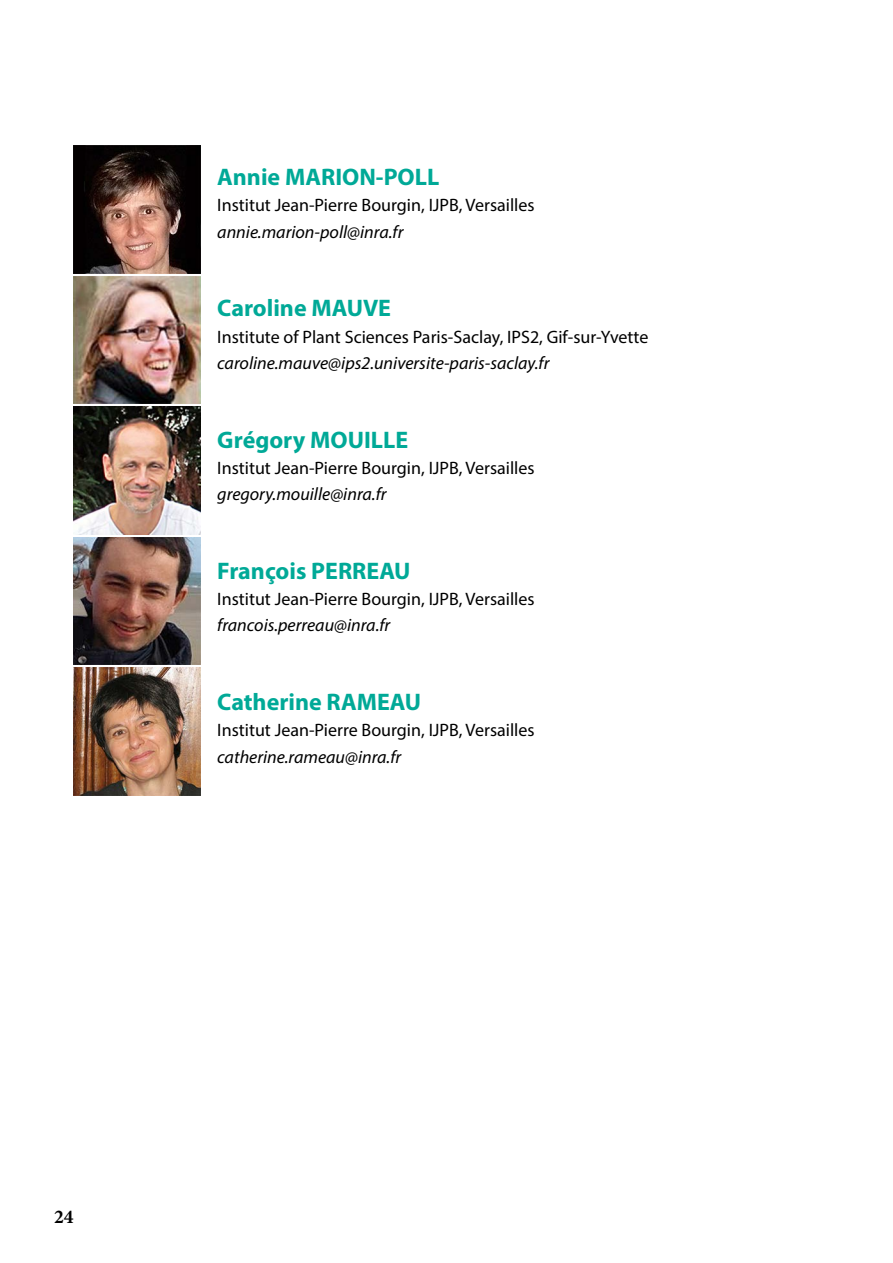
<style>
.page{position:relative;width:893px;height:1263px;background:#fff}
.page>*{position:absolute;margin:0;border:0;box-sizing:border-box;transform-origin:0 0}
.t1{font:700 24px "Myriad Pro";color:#00a997}
.t2{font:700 19.5px "Minion Pro";color:#000}
.t3{font:18px "Myriad Pro";color:#000}
.t4{font:italic 18px "Myriad Pro";color:#000}
</style>
<div class="page">
<img style="left:73px;top:537px;width:128px;height:128px">
<img style="left:73px;top:668px;width:128px;height:127px">
<img style="left:73px;top:407px;width:128px;height:127px">
<img style="left:73px;top:146px;width:128px;height:127px">
<img style="left:73px;top:276px;width:128px;height:127px">
<h1 class="t1" style="left:217px;top:161px;width:224px">Annie MARION-POLL</h1>
<p class="t3" style="left:217px;top:194px;width:319px">Institut Jean-Pierre Bourgin, IJPB, Versailles</p>
<p class="t4" style="left:217px;top:220px;width:188px">annie.marion-poll@inra.fr</p>
<h1 class="t1" style="left:217px;top:293px;width:175px">Caroline MAUVE</h1>
<p class="t3" style="left:217px;top:325px;width:433px">Institute of Plant Sciences Paris-Saclay, IPS2, Gif-sur-Yvette</p>
<p class="t4" style="left:217px;top:352px;width:334px">caroline.mauve@ips2.universite-paris-saclay.fr</p>
<h1 class="t1" style="left:217px;top:424px;width:192px">Grégory MOUILLE</h1>
<p class="t3" style="left:217px;top:457px;width:319px">Institut Jean-Pierre Bourgin, IJPB, Versailles</p>
<p class="t4" style="left:217px;top:483px;width:171px">gregory.mouille@inra.fr</p>
<h1 class="t1" style="left:217px;top:555px;width:195px">François PERREAU</h1>
<p class="t3" style="left:217px;top:588px;width:319px">Institut Jean-Pierre Bourgin, IJPB, Versailles</p>
<p class="t4" style="left:217px;top:614px;width:175px">francois.perreau@inra.fr</p>
<h1 class="t1" style="left:217px;top:686px;width:205px">Catherine RAMEAU</h1>
<p class="t3" style="left:217px;top:719px;width:319px">Institut Jean-Pierre Bourgin, IJPB, Versailles</p>
<p class="t4" style="left:217px;top:745px;width:185px">catherine.rameau@inra.fr</p>
<p class="t2" style="left:54px;top:1203px;width:21px">24</p>
</div>
